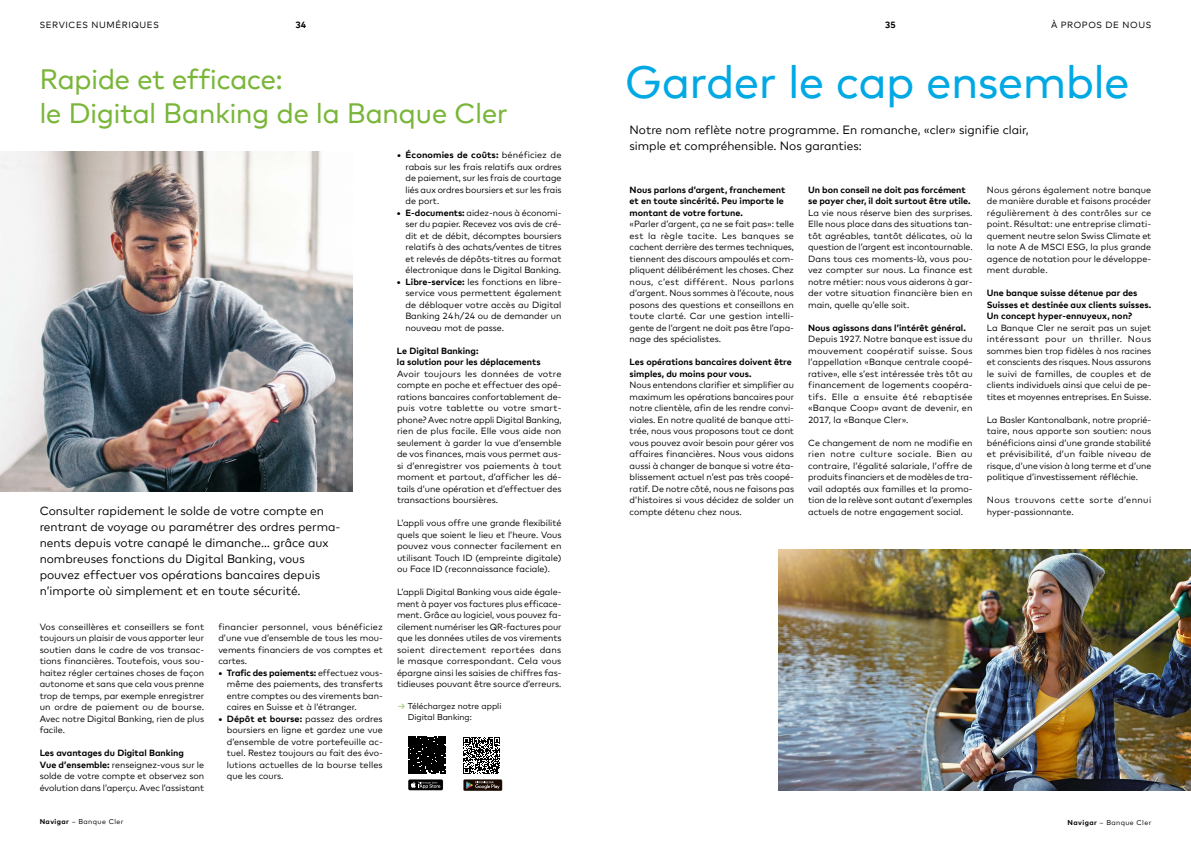
<style>
.page{position:relative;width:1191px;height:842px;background:#fff}
.page>*{position:absolute;margin:0;border:0;box-sizing:border-box;transform-origin:0 0}
.t1{font:46px "Cler Mark Headline";color:#00a9e4}
.t2{font:28px/34px "Cler Mark Headline";color:#79b638}
.t3{font:12px/16px "Cler Mark Text";color:#000}
.t4{font:9px/11.5px "Cler Mark Text";color:#000;text-align:justify}
.t5{font:700 9px/11.5px "Cler Mark Text";color:#000}
.t6{font:9px/11.5px "Cler Mark Text";letter-spacing:.03em;color:#000}
.t7{font:9px "Cler Mark Text";letter-spacing:.065em;color:#000}
.t8{font:8.5px/10.5px "Cler Mark Text";color:#000}
.t9{font:7px "Cler Mark Text";letter-spacing:.06em;color:#000}
.s1{font-weight:700}
.s2{color:#79b638}
</style>
<div class="page">
<img style="left:778px;top:549px;width:413px;height:242px">
<img style="left:0;top:151px;width:352px;height:341px">
<svg style="left:463px;top:737px;width:39px;height:54px"></svg>
<svg style="left:408px;top:737px;width:37px;height:53px"></svg>
<p class="t7" style="left:40px;top:18px;width:121px">SERVICES NUMÉRIQUES</p>
<p class="t7" style="left:1051px;top:18px;width:102px">À PROPOS DE NOUS</p>
<p class="t5" style="left:295px;top:18px;width:12px">34</p>
<p class="t5" style="left:885px;top:18px;width:12px">35</p>
<h2 class="t2" style="left:40px;top:60px;width:469px">Rapide et efficace:<br>le Digital Banking de la Banque Cler</h2>
<p class="t3" style="left:40px;top:502px;width:302px">Consulter rapidement le solde de votre compte en rentrant de voyage ou paramétrer des ordres perma&shy;nents depuis votre canapé le dimanche… grâce aux nombreuses fonctions du Digital Banking, vous pouvez effectuer vos opérations bancaires depuis n’importe où simplement et en toute sécurité.</p>
<p class="t4" style="left:40px;top:620px;width:166px">Vos conseillères et conseillers se font toujours un plaisir de vous apporter leur soutien dans le cadre de vos transac&shy;tions financières. Toutefois, vous sou&shy;haitez régler certaines choses de façon autonome et sans que cela vous prenne trop de temps, par exemple enregistrer un ordre de paiement ou de bourse.<br>Avec notre Digital Banking, rien de plus facile.</p>
<p class="t4" style="left:40px;top:747px;width:166px;text-align:left"><span class="s1">Les avantages du Digital Banking<br>Vue d’ensemble:</span> renseignez-vous sur le solde de votre compte et observez son évolution dans l’aperçu. Avec l’assistant</p>
<p class="t9" style="left:40px;top:817px;width:85px"><span class="s1">Navigar</span> – Banque Cler</p>
<p class="t4" style="left:218px;top:620px;width:166px">financier personnel, vous bénéficiez d’une vue d’ensemble de tous les mou&shy;vements financiers de vos comptes et cartes.</p>
<p class="t4" style="left:227px;top:666px;width:157px;text-indent:-9px"><span class="s1">• Trafic des paiements:</span> effectuez vous&shy;même des paiements, des transferts entre comptes ou des virements ban&shy;caires en Suisse et à l’étranger.</p>
<p class="t4" style="left:227px;top:712px;width:157px;text-indent:-9px"><span class="s1">• Dépôt et bourse:</span> passez des ordres boursiers en ligne et gardez une vue d’ensemble de votre portefeuille ac&shy;tuel. Restez toujours au fait des évo&shy;lutions actuelles de la bourse telles que les cours.</p>
<p class="t4" style="left:405px;top:149px;width:157px;text-indent:-9px"><span class="s1">• Économies de coûts:</span> bénéficiez de rabais sur les frais relatifs aux ordres de paiement, sur les frais de courtage liés aux ordres boursiers et sur les frais de port.</p>
<p class="t4" style="left:405px;top:206px;width:157px;text-indent:-9px"><span class="s1">• E-documents:</span> aidez-nous à économi&shy;ser du papier. Recevez vos avis de cré&shy;dit et de débit, décomptes boursiers relatifs à des achats/ventes de titres et relevés de dépôts-titres au format électronique dans le Digital Banking.</p>
<p class="t4" style="left:405px;top:275px;width:157px;text-align:left;text-indent:-9px"><span class="s1">• Libre-service:</span> les fonctions en libre&shy;service vous permettent également de débloquer votre accès au Digital Banking 24h/24 ou de demander un nouveau mot de passe.</p>
<p class="t5" style="left:397px;top:344px;width:145px">Le Digital Banking:<br>la solution pour les déplacements</p>
<p class="t4" style="left:397px;top:367px;width:166px">Avoir toujours les données de votre compte en poche et effectuer des opé&shy;rations bancaires confortablement de&shy;puis votre tablette ou votre smart&shy;phone? Avec notre appli Digital Banking, rien de plus facile. Elle vous aide non seulement à garder la vue d’ensemble de vos finances, mais vous permet aus&shy;si d’enregistrer vos paiements à tout moment et partout, d’afficher les dé&shy;tails d’une opération et d’effectuer des transactions boursières.</p>
<p class="t4" style="left:397px;top:517px;width:166px">L’appli vous offre une grande flexibilité quels que soient le lieu et l’heure. Vous pouvez vous connecter facilement en utilisant Touch ID (empreinte digitale) ou Face ID (reconnaissance faciale).</p>
<p class="t4" style="left:397px;top:586px;width:166px;text-align:left">L’appli Digital Banking vous aide égale&shy;ment à payer vos factures plus efficace&shy;ment. Grâce au logiciel, vous pouvez fa&shy;cilement numériser les QR-factures pour que les données utiles de vos virements soient directement reportées dans le masque correspondant. Cela vous épargne ainsi les saisies de chiffres fas&shy;tidieuses pouvant être source d’erreurs.</p>
<p class="t8" style="left:408px;top:700px;width:95px;text-indent:-11px"><span class="s2">→</span> Téléchargez notre appli<br>Digital Banking:</p>
<h1 class="t1" style="left:625px;top:48px;width:506px">Garder le cap ensemble</h1>
<h3 class="t3" style="left:629px;top:121px;width:400px">Notre nom reflète notre programme. En romanche, «cler» signifie clair, simple et compréhensible. Nos garanties:</h3>
<p class="t5" style="left:629px;top:183px;width:157px">Nous parlons d’argent, franchement et en toute sincérité. Peu importe le montant de votre fortune.</p>
<p class="t4" style="left:629px;top:218px;width:166px">«Parler d’argent, ça ne se fait pas»: telle est la règle tacite. Les banques se cachent derrière des termes techniques, tiennent des discours ampoulés et com&shy;pliquent délibérément les choses. Chez nous, c’est différent. Nous parlons d’argent. Nous sommes à l’écoute, nous posons des questions et conseillons en toute clarté. Car une gestion intelli&shy;gente de l’argent ne doit pas être l’apa&shy;nage des spécialistes.</p>
<p class="t5" style="left:629px;top:356px;width:164px">Les opérations bancaires doivent être simples, du moins pour vous.</p>
<p class="t4" style="left:629px;top:379px;width:166px">Nous entendons clarifier et simplifier au maximum les opérations bancaires pour notre clientèle, afin de les rendre convi&shy;viales. En notre qualité de banque atti&shy;trée, nous vous proposons tout ce dont vous pouvez avoir besoin pour gérer vos affaires financières. Nous vous aidons aussi à changer de banque si votre éta&shy;blissement actuel n’est pas très coopé&shy;ratif. De notre côté, nous ne faisons pas d’histoires si vous décidez de solder un compte détenu chez nous.</p>
<p class="t5" style="left:808px;top:183px;width:164px">Un bon conseil ne doit pas forcément se payer cher, il doit surtout être utile.</p>
<p class="t4" style="left:808px;top:206px;width:166px">La vie nous réserve bien des surprises.<br>Elle nous place dans des situations tan&shy;tôt agréables, tantôt délicates, où la question de l’argent est incontournable.<br>Dans tous ces moments-là, vous pou&shy;vez compter sur nous. La finance est notre métier: nous vous aiderons à gar&shy;der votre situation financière bien en main, quelle qu’elle soit.</p>
<p class="t5" style="left:808px;top:321px;width:159px">Nous agissons dans l’intérêt général.</p>
<p class="t4" style="left:808px;top:333px;width:166px">Depuis 1927. Notre banque est issue du mouvement coopératif suisse. Sous l’appellation «Banque centrale coopé&shy;rative», elle s’est intéressée très tôt au financement de logements coopéra&shy;tifs. Elle a ensuite été rebaptisée «Banque Coop» avant de devenir, en 2017, la «Banque Cler».</p>
<p class="t4" style="left:808px;top:436px;width:166px">Ce changement de nom ne modifie en rien notre culture sociale. Bien au contraire, l’égalité salariale, l’offre de produits financiers et de modèles de tra&shy;vail adaptés aux familles et la promo&shy;tion de la relève sont autant d’exemples actuels de notre engagement social.</p>
<p class="t4" style="left:986px;top:183px;width:166px">Nous gérons également notre banque de manière durable et faisons procéder régulièrement à des contrôles sur ce point. Résultat: une entreprise climati&shy;quement neutre selon Swiss Climate et la note A de MSCI ESG, la plus grande agence de notation pour le développe&shy;ment durable.</p>
<p class="t5" style="left:986px;top:287px;width:166px">Une banque suisse détenue par des<br>Suisses et destinée aux clients suisses.<br>Un concept hyper-ennuyeux, non?</p>
<p class="t4" style="left:986px;top:321px;width:166px">La Banque Cler ne serait pas un sujet intéressant pour un thriller. Nous sommes bien trop fidèles à nos racines et conscients des risques. Nous assurons le suivi de familles, de couples et de clients individuels ainsi que celui de pe&shy;tites et moyennes entreprises. En Suisse.</p>
<p class="t4" style="left:986px;top:413px;width:166px">La Basler Kantonalbank, notre proprié&shy;taire, nous apporte son soutien: nous bénéficions ainsi d’une grande stabilité et prévisibilité, d’un faible niveau de risque, d’une vision à long terme et d’une politique d’investissement réfléchie.</p>
<p class="t6" style="left:986px;top:494px;width:166px">Nous trouvons cette sorte d’ennui hyper-passionnante.</p>
<p class="t9" style="left:1067px;top:817px;width:85px"><span class="s1">Navigar</span> – Banque Cler</p>
</div>
